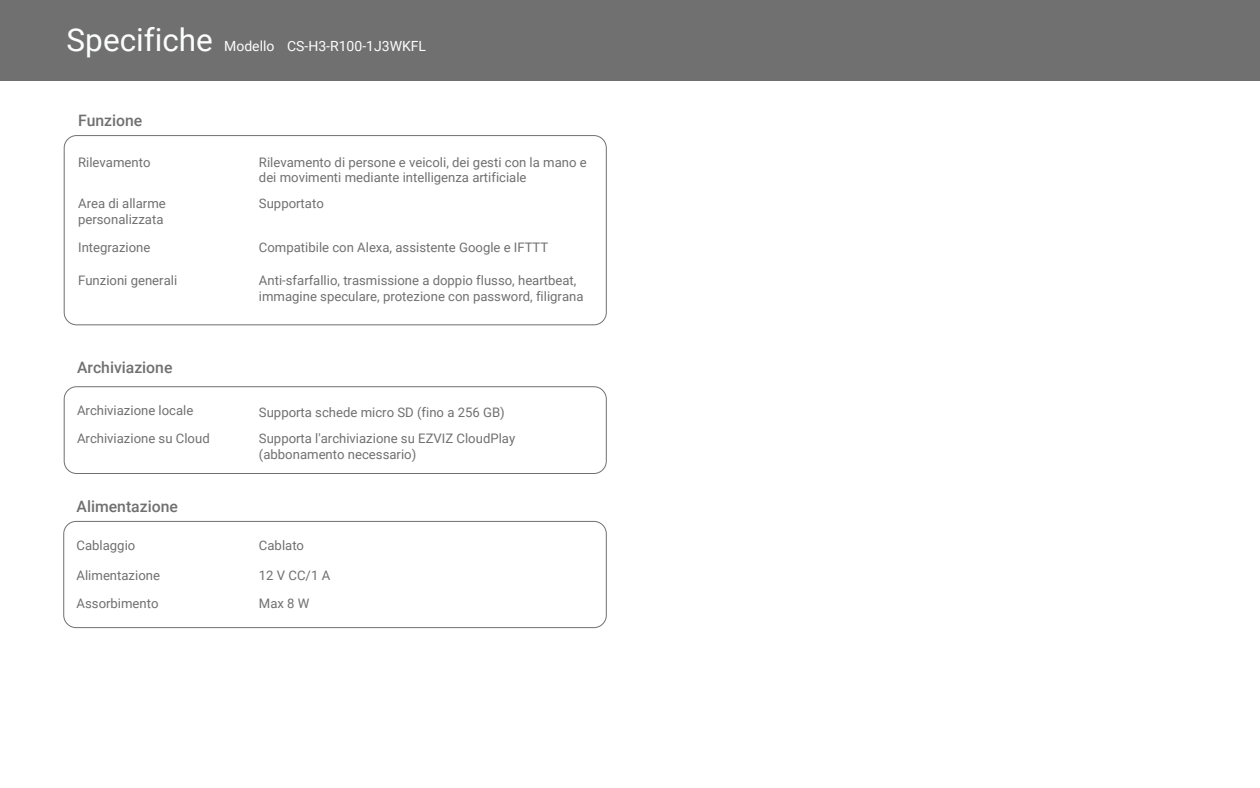
<style>
.page{position:relative;width:1260px;height:788px;background:#fff}
.page>*{position:absolute;margin:0;border:0;box-sizing:border-box;transform-origin:0 0}
.t1{font:31.5px "Roboto";color:#fcfdfd}
.t2{font:500 15.75px "Roboto";color:#717071}
.t3{font:14px "Roboto";color:#fcfdfd}
.t4{font:13.12px/15.8px "Roboto";color:#717071}
</style>
<div class="page">
<div style="left:0;top:0;width:1260px;height:80px;background:#717071"></div>
<div style="left:64px;top:386px;width:543px;height:88px;border:1px solid #717071;border-radius:12px"></div>
<div style="left:64px;top:135px;width:543px;height:190px;border:1px solid #717071;border-radius:12px"></div>
<div style="left:63px;top:521px;width:544px;height:107px;border:1px solid #717071;border-radius:12px"></div>
<h1 class="t1" style="left:67px;top:18px;width:148px">Specifiche</h1>
<p class="t3" style="left:224px;top:36px;width:204px">Modello CS-H3-R100-1J3WKFL</p>
<p class="t2" style="left:78px;top:109px;width:66px">Funzione</p>
<p class="t4" style="left:78px;top:153px;width:74px">Rilevamento</p>
<p class="t4" style="left:259px;top:153px;width:329px">Rilevamento di persone e veicoli, dei gesti con la mano e dei movimenti mediante intelligenza artificiale</p>
<p class="t4" style="left:78px;top:195px;width:89px">Area di allarme personalizzata</p>
<p class="t4" style="left:259px;top:195px;width:66px">Supportato</p>
<p class="t4" style="left:78px;top:239px;width:74px">Integrazione</p>
<p class="t4" style="left:259px;top:239px;width:291px">Compatibile con Alexa, assistente Google e IFTTT</p>
<p class="t4" style="left:78px;top:272px;width:101px">Funzioni generali</p>
<p class="t4" style="left:259px;top:272px;width:326px">Anti-sfarfallio, trasmissione a doppio flusso, heartbeat, immagine speculare, protezione con password, filigrana</p>
<p class="t2" style="left:77px;top:356px;width:97px">Archiviazione</p>
<p class="t4" style="left:77px;top:402px;width:118px">Archiviazione locale</p>
<p class="t4" style="left:259px;top:404px;width:247px">Supporta schede micro SD (fino a 256 GB)</p>
<p class="t4" style="left:77px;top:430px;width:134px">Archiviazione su Cloud</p>
<p class="t4" style="left:259px;top:430px;width:258px">Supporta l'archiviazione su EZVIZ CloudPlay (abbonamento necessario)</p>
<p class="t2" style="left:77px;top:495px;width:103px">Alimentazione</p>
<p class="t4" style="left:77px;top:537px;width:60px">Cablaggio</p>
<p class="t4" style="left:259px;top:536px;width:47px">Cablato</p>
<p class="t4" style="left:77px;top:566px;width:85px">Alimentazione</p>
<p class="t4" style="left:259px;top:566px;width:73px">12 V CC/1 A</p>
<p class="t4" style="left:77px;top:595px;width:84px">Assorbimento</p>
<p class="t4" style="left:259px;top:595px;width:52px">Max 8 W</p>
</div>
